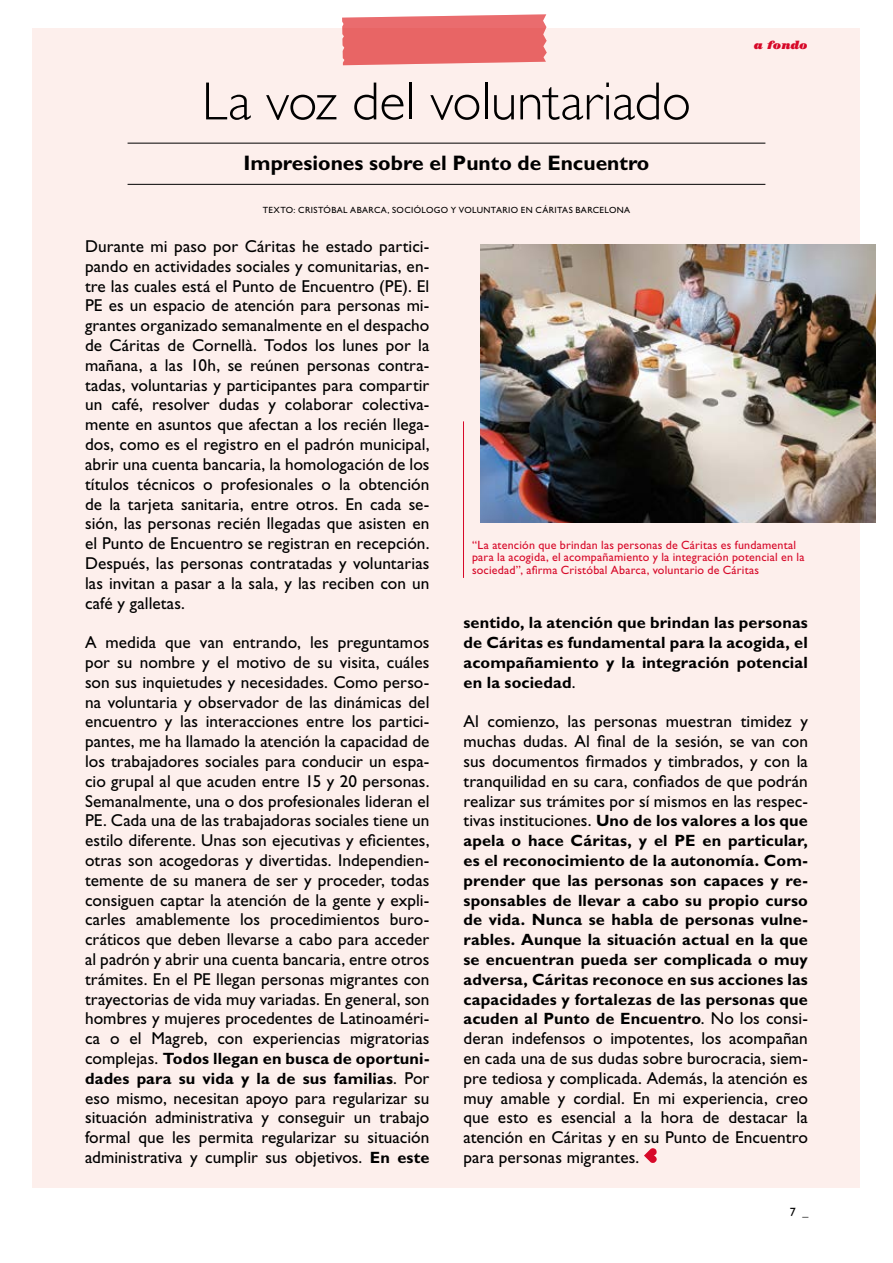
<style>
.page{position:relative;width:893px;height:1263px;background:#fff}
.page>*{position:absolute;margin:0;border:0;box-sizing:border-box;transform-origin:0 0}
.t1{font:300 54px "Gill Sans Std";letter-spacing:-.005em;color:#000}
.t2{font:700 21px "Gill Sans Std";color:#000}
.t3{font:17.25px/19.8px "Gill Sans Std";letter-spacing:.005em;color:#000;text-align:justify}
.t4{font:700 16.35px/19.8px "Gill Sans Std";letter-spacing:.01em;color:#000;text-align:justify}
.t5{font:12px/12.8px "Gill Sans Std";letter-spacing:.015em;color:#d70929}
.t6{font:italic 900 12px "Century Std";letter-spacing:.01em;color:#d70929}
.t7{font:12px "Gill Sans Std";color:#000}
.t8{font:9px "Gill Sans Std";letter-spacing:.04em;color:#000}
.s1{font-weight:400;font-size:17.25px}
.s2{font-weight:700;font-size:16.35px}
</style>
<div class="page">
<div style="left:33px;top:28px;width:827px;height:1159px;background:#fdefec"></div>
<svg style="left:342px;top:14px;width:205px;height:51px;background:#ea7272"></svg>
<svg style="left:644px;top:1148px;width:13px;height:15px"></svg>
<hr style="left:128px;top:143px;width:637px;height:1px;background:#000">
<hr style="left:128px;top:184px;width:637px;height:1px;background:#000">
<hr style="left:463px;top:421px;width:1px;height:157px;background:#d70929">
<img style="left:480px;top:244px;width:396px;height:279px">
<h1 class="t1" style="left:202px;top:71px;width:491px">La voz del voluntariado</h1>
<p class="t2" style="left:244px;top:151px;width:407px">Impresiones sobre el Punto de Encuentro</p>
<p class="t8" style="left:263px;top:205px;width:369px">TEXTO: CRISTÓBAL ABARCA, SOCIÓLOGO Y VOLUNTARIO EN CÁRITAS BARCELONA</p>
<p class="t6" style="left:754px;top:38px;width:55px">a fondo</p>
<p class="t3" style="left:85px;top:236px;width:346px">Durante mi paso por Cáritas he estado partici&shy;pando en actividades sociales y comunitarias, en&shy;tre las cuales está el Punto de Encuentro (PE). El PE es un espacio de atención para personas mi&shy;grantes organizado semanalmente en el despacho de Cáritas de Cornellà. Todos los lunes por la mañana, a las 10h, se reúnen personas contra&shy;tadas, voluntarias y participantes para compartir un café, resolver dudas y colaborar colectiva&shy;mente en asuntos que afectan a los recién llega&shy;dos, como es el registro en el padrón municipal, abrir una cuenta bancaria, la homologación de los títulos técnicos o profesionales o la obtención de la tarjeta sanitaria, entre otros. En cada se&shy;sión, las personas recién llegadas que asisten en el Punto de Encuentro se registran en recepción.<br>Después, las personas contratadas y voluntarias las invitan a pasar a la sala, y las reciben con un café y galletas.</p>
<p class="t3" style="left:85px;top:632px;width:346px">A medida que van entrando, les preguntamos por su nombre y el motivo de su visita, cuáles son sus inquietudes y necesidades. Como perso&shy;na voluntaria y observador de las dinámicas del encuentro y las interacciones entre los partici&shy;pantes, me ha llamado la atención la capacidad de los trabajadores sociales para conducir un espa&shy;cio grupal al que acuden entre 15 y 20 personas.<br>Semanalmente, una o dos profesionales lideran el PE. Cada una de las trabajadoras sociales tiene un estilo diferente. Unas son ejecutivas y eficientes, otras son acogedoras y divertidas. Independien&shy;temente de su manera de ser y proceder, todas consiguen captar la atención de la gente y expli&shy;carles amablemente los procedimientos buro&shy;cráticos que deben llevarse a cabo para acceder al padrón y abrir una cuenta bancaria, entre otros trámites. En el PE llegan personas migrantes con trayectorias de vida muy variadas. En general, son hombres y mujeres procedentes de Latinoaméri&shy;ca o el Magreb, con experiencias migratorias</p>
<p class="t4" style="left:85px;top:1048px;width:346px"><span class="s1">complejas.</span> Todos llegan en busca de oportuni&shy;dades para su vida y la de sus familias<span class="s1">. Por</span></p>
<p class="t3" style="left:85px;top:1088px;width:346px">eso mismo, necesitan apoyo para regularizar su situación administrativa y conseguir un trabajo formal que les permita regularizar su situación administrativa y cumplir sus objetivos. <span class="s2">En este</span></p>
<p class="t5" style="left:472px;top:538px;width:334px">“La atención que brindan las personas de Cáritas es fundamental para la acogida, el acompañamiento y la integración potencial en la sociedad”, afirma Cristóbal Abarca, voluntario de Cáritas</p>
<p class="t4" style="left:463px;top:613px;width:346px">sentido, la atención que brindan las personas de Cáritas es fundamental para la acogida, el acompañamiento y la integración potencial en la sociedad<span class="s1">.</span></p>
<p class="t3" style="left:463px;top:712px;width:346px">Al comienzo, las personas muestran timidez y muchas dudas. Al final de la sesión, se van con sus documentos firmados y timbrados, y con la tranquilidad en su cara, confiados de que podrán realizar sus trámites por sí mismos en las respec-</p>
<p class="t4" style="left:463px;top:811px;width:346px"><span class="s1">tivas instituciones.</span> Uno de los valores a los que apela o hace Cáritas, y el PE en particular, es el reconocimiento de la autonomía. Com&shy;prender que las personas son capaces y re&shy;sponsables de llevar a cabo su propio curso de vida. Nunca se habla de personas vulne&shy;rables. Aunque la situación actual en la que se encuentran pueda ser complicada o muy adversa, Cáritas reconoce en sus acciones las capacidades y fortalezas de las personas que acuden al Punto de Encuentro<span class="s1">. No los consi-</span></p>
<p class="t3" style="left:463px;top:1028px;width:346px">deran indefensos o impotentes, los acompañan en cada una de sus dudas sobre burocracia, siem&shy;pre tediosa y complicada. Además, la atención es muy amable y cordial. En mi experiencia, creo que esto es esencial a la hora de destacar la atención en Cáritas y en su Punto de Encuentro para personas migrantes.</p>
<p class="t7" style="left:790px;top:1205px;width:20px">7 _</p>
</div>
